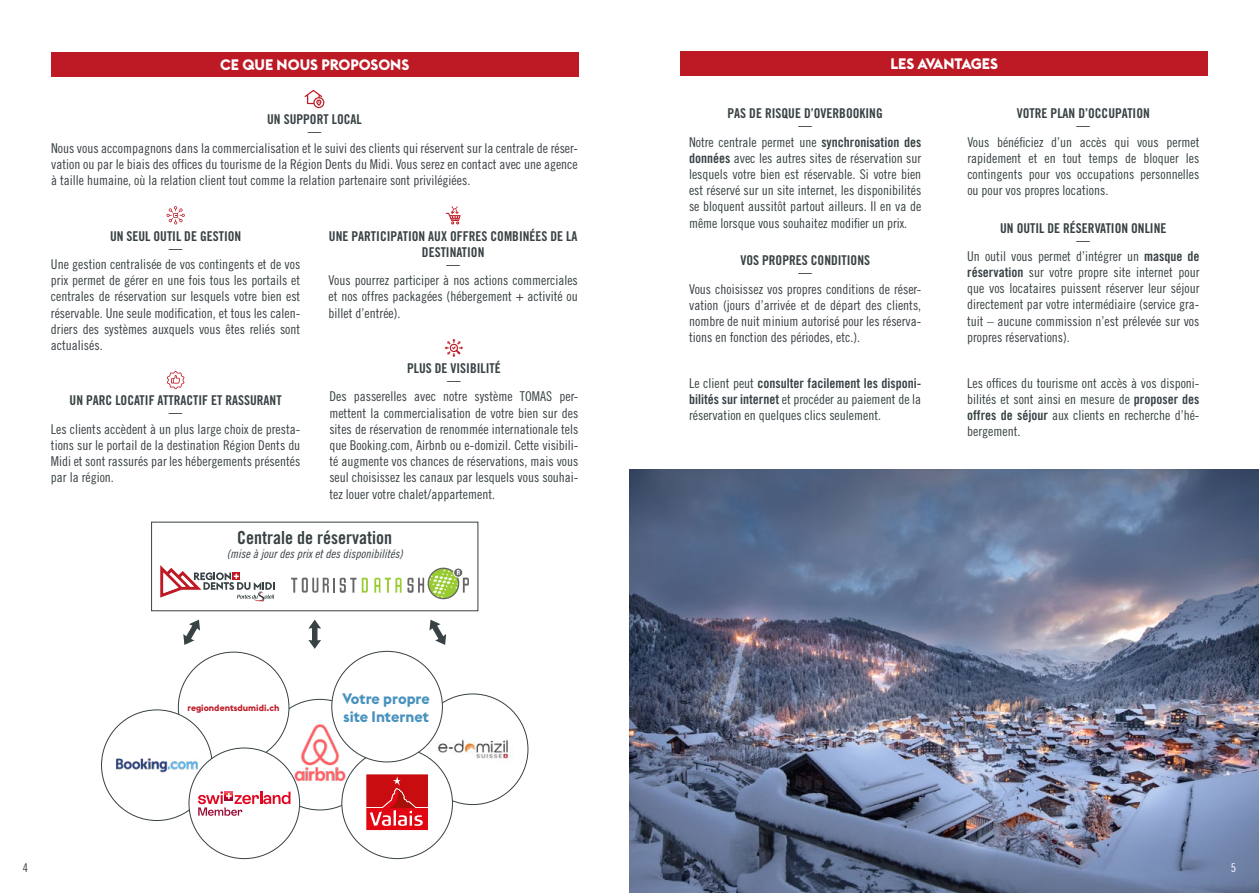
<style>
.page{position:relative;width:1259px;height:893px;background:#fff}
.page>*{position:absolute;margin:0;border:0;box-sizing:border-box;transform-origin:0 0}
.t1{font:18px "Trade Gothic LT Std Bd Cn 20";color:#384144}
.t2{font:700 15px "Euclid Flex";color:#fff}
.t3{font:700 15px/18px "Euclid Flex";color:#4892be}
.t4{font:13.5px/16.2px "Trade Gothic LT Std Cn 18";color:#384144;text-align:justify}
.t5{font:13.5px/16.2px "Trade Gothic LT Std Bd Cn 20";color:#384144;text-align:center}
.t6{font:13.5px "Trade Gothic LT Std Cn 18";color:#000}
.t7{font:12px "Trade Gothic LT Std Cn 18 Obl";color:#384144}
.t8{font:12px "Trade Gothic LT Std Cn 18";color:#384144}
.t9{font:12px "Trade Gothic LT Std Cn 18";color:#fff}
.t10{font:700 9px "Euclid Flex";color:#be1a25}
.s1{color:#000}
.s2{font-family:"Trade Gothic LT Std Bd Cn 20"}
.s3{font-family:"Trade Gothic LT Std Cn 18"}
</style>
<div class="page">
<div style="left:680px;top:51px;width:528px;height:25px;background:#be1a25"></div>
<div style="left:51px;top:52px;width:527px;height:25px;background:#be1a25"></div>
<svg style="left:446px;top:206px;width:15px;height:18px"></svg>
<svg style="left:445px;top:339px;width:18px;height:18px"></svg>
<svg style="left:166px;top:206px;width:19px;height:19px"></svg>
<svg style="left:304px;top:90px;width:20px;height:18px"></svg>
<svg style="left:167px;top:371px;width:17px;height:18px"></svg>
<svg style="left:291px;top:578px;width:65px;height:15px"></svg>
<svg style="left:362px;top:578px;width:6px;height:15px"></svg>
<svg style="left:374px;top:578px;width:27px;height:15px"></svg>
<div style="left:427px;top:568px;width:32px;height:31px;border:1px solid #666;border-radius:50%"></div>
<div style="left:453px;top:568px;width:10px;height:9px;border:1px solid #fff;border-radius:50%"></div>
<svg style="left:407px;top:570px;width:62px;height:28px"></svg>
<svg style="left:160px;top:565px;width:114px;height:37px"></svg>
<div style="left:151px;top:522px;width:327px;height:89px;border:1px solid #384144"></div>
<img style="left:276px;top:709px;width:87px;height:87px">
<div style="left:178px;top:652px;width:111px;height:111px;background:#fff;border-radius:50%"></div>
<img style="left:116px;top:758px;width:84px;height:32px">
<img style="left:429px;top:706px;width:87px;height:87px">
<div style="left:342px;top:748px;width:110px;height:111px;background:#fff;border-radius:50%"></div>
<svg style="left:366px;top:774px;width:62px;height:56px;background:#d6282d"></svg>
<div style="left:189px;top:748px;width:111px;height:111px;background:#fff;border-radius:50%"></div>
<svg style="left:198px;top:791px;width:92px;height:25px"></svg>
<div style="left:332px;top:651px;width:110px;height:111px;background:#fff;border-radius:50%"></div>
<svg style="left:308px;top:620px;width:13px;height:29px"></svg>
<svg style="left:429px;top:620px;width:17px;height:25px"></svg>
<svg style="left:183px;top:620px;width:17px;height:25px"></svg>
<img style="left:629px;top:469px;width:630px;height:424px">
<p class="t2" style="left:220px;top:56px;width:190px">CE QUE NOUS PROPOSONS</p>
<p class="t5" style="left:267px;top:111px;width:96px">UN SUPPORT LOCAL</p>
<p class="t6" style="left:308px;top:124px;width:15px">—</p>
<p class="t4" style="left:51px;top:139px;width:528px">Nous vous accompagnons dans la commercialisation et le suivi des clients qui réservent sur la centrale de réser&shy;vation ou par le biais des offices du tourisme de la Région Dents du Midi. Vous serez en contact avec une agence à taille humaine, où la relation client tout comme la relation partenaire sont privilégiées.</p>
<p class="t5" style="left:110px;top:228px;width:133px">UN SEUL OUTIL DE GESTION</p>
<p class="t6" style="left:169px;top:240px;width:15px">—</p>
<p class="t4" style="left:51px;top:256px;width:251px">Une gestion centralisée de vos contingents et de vos prix permet de gérer en une fois tous les portails et centrales de réservation sur lesquels votre bien est réservable. Une seule modification, et tous les calen&shy;driers des systèmes auxquels vous êtes reliés sont actualisés.</p>
<p class="t5" style="left:70px;top:392px;width:213px">UN PARC LOCATIF ATTRACTIF ET RASSURANT</p>
<p class="t6" style="left:169px;top:405px;width:15px">—</p>
<p class="t4" style="left:51px;top:421px;width:251px">Les clients accèdent à un plus large choix de presta&shy;tions sur le portail de la destination Région Dents du Midi et sont rassurés par les hébergements présentés par la région.</p>
<p class="t5" style="left:329px;top:228px;width:250px">UNE PARTICIPATION AUX OFFRES COMBINÉES DE LA<br>DESTINATION</p>
<p class="t6" style="left:446px;top:256px;width:15px">—</p>
<p class="t4" style="left:328px;top:272px;width:251px">Vous pourrez participer à nos actions commerciales et nos offres packagées (hébergement + activité ou billet d’entrée).</p>
<p class="t5" style="left:407px;top:360px;width:95px">PLUS DE VISIBILITÉ</p>
<p class="t6" style="left:447px;top:372px;width:15px">—</p>
<p class="t4" style="left:329px;top:388px;width:251px">Des passerelles avec notre système TOMAS per&shy;mettent la commercialisation de votre bien sur des sites de réservation de renommée internationale tels que Booking.com, Airbnb ou e-domizil. Cette visibili&shy;té augmente vos chances de réservations, mais vous seul choisissez les canaux par lesquels vous souhai&shy;tez louer votre chalet/appartement.</p>
<h1 class="t1" style="left:237px;top:527px;width:156px">Centrale de réservation</h1>
<p class="t7" style="left:227px;top:547px;width:177px">(mise à jour des prix et des disponibilités)</p>
<p class="t10" style="left:187px;top:703px;width:93px">regiondentsdumidi.ch</p>
<p class="t3" style="left:342px;top:689px;width:89px">Votre propre site Internet</p>
<p class="t8" style="left:23px;top:860px;width:7px">4</p>
<p class="t2" style="left:890px;top:55px;width:109px">LES AVANTAGES</p>
<p class="t5" style="left:727px;top:105px;width:157px">PAS DE RISQUE D’OVERBOOKING</p>
<p class="t4" style="left:689px;top:117px;width:234px;text-align:left;text-indent:109px"><span class="s1">—<br></span>Notre centrale permet une <span class="s2">synchronisation des données</span> avec les autres sites de réservation sur lesquels votre bien est réservable. Si votre bien est réservé sur un site internet, les disponibilités se bloquent aussitôt partout ailleurs. Il en va de même lorsque vous souhaitez modifier un prix.</p>
<p class="t5" style="left:740px;top:252px;width:131px">VOS PROPRES CONDITIONS</p>
<p class="t6" style="left:798px;top:265px;width:15px">—</p>
<p class="t4" style="left:689px;top:281px;width:234px">Vous choisissez vos propres conditions de réser&shy;vation (jours d’arrivée et de départ des clients, nombre de nuit minium autorisé pour les réserva&shy;tions en fonction des périodes, etc.).</p>
<p class="t5" style="left:689px;top:375px;width:234px"><span class="s3">Le client peut</span> consulter facilement les disponi-</p>
<p class="t4" style="left:689px;top:391px;width:234px"><span class="s2">bilités sur internet</span> et procéder au paiement de la réservation en quelques clics seulement.</p>
<p class="t5" style="left:1017px;top:105px;width:134px">VOTRE PLAN D’OCCUPATION</p>
<p class="t6" style="left:1076px;top:118px;width:15px">—</p>
<p class="t4" style="left:967px;top:134px;width:234px">Vous bénéficiez d’un accès qui vous permet rapidement et en tout temps de bloquer les contingents pour vos occupations personnelles ou pour vos propres locations.</p>
<p class="t5" style="left:1000px;top:220px;width:168px">UN OUTIL DE RÉSERVATION ONLINE</p>
<p class="t4" style="left:967px;top:231px;width:234px;text-align:left;text-indent:109px"><span class="s1">—<br></span>Un outil vous permet d’intégrer un <span class="s2">masque de réservation</span> sur votre propre site internet pour que vos locataires puissent réserver leur séjour directement par votre intermédiaire (service gra&shy;tuit – aucune commission n’est prélevée sur vos propres réservations).</p>
<p class="t4" style="left:967px;top:374px;width:234px">Les offices du tourisme ont accès à vos disponi&shy;bilités et sont ainsi en mesure de <span class="s2">proposer des offres de séjour</span> aux clients en recherche d’hé&shy;bergement.</p>
<p class="t9" style="left:1230px;top:860px;width:7px">5</p>
</div>
